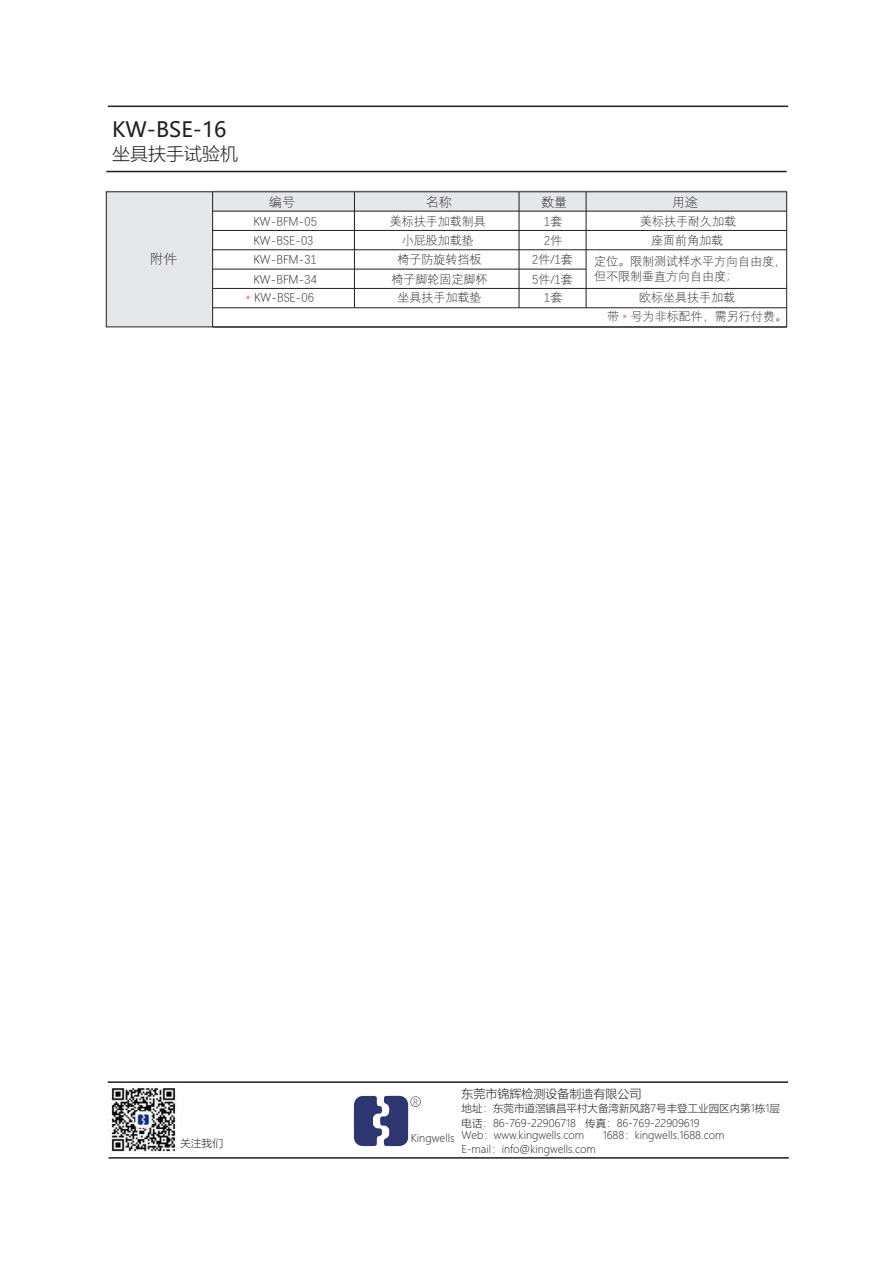
<style>
.page{position:relative;width:893px;height:1263px;background:#fff}
.page>*{position:absolute;margin:0;border:0;box-sizing:border-box;transform-origin:0 0}
.t1{font:21px "Microsoft Ya Hei";color:#231f20}
.t2{font:300 18px "Microsoft Ya Hei";color:#231f20}
.t3{font:300 13.5px "Deng Xian";color:#231f20}
.t4{font:300 12.75px "Deng Xian";color:#231f20}
.t5{font:300 12px/18.5px "Deng Xian";color:#231f20;text-align:center}
.t6{font:300 12px "Microsoft Ya Hei";color:#231f20}
.t7{font:300 10.65px "Microsoft Ya Hei";color:#231f20}
.t8{font:300 10.5px/15px "Microsoft Ya Hei";color:#231f20}
.t9{font:300 8.4px "Microsoft Ya Hei";color:#2e3671}
.s1{color:#ee1d23}
</style>
<div class="page">
<svg style="left:354px;top:1096px;width:54px;height:50px"></svg>
<svg style="left:410px;top:1096px;width:11px;height:11px"></svg>
<div style="left:411px;top:1097px;width:9px;height:9px;background:#fff;border-radius:50%"></div>
<hr style="left:108px;top:1081px;width:680px;height:2px;background:#231f20">
<hr style="left:108px;top:1157px;width:681px;height:1px;background:#231f20">
<img style="left:111px;top:1088px;width:65px;height:64px">
<div style="left:106px;top:192px;width:107px;height:135px;background:#e6e7e9"></div>
<div style="left:213px;top:191px;width:574px;height:21px;background:#e6e7e9"></div>
<div style="left:106px;top:191px;width:681px;height:136px;border:1px solid #231f20"></div>
<hr style="left:213px;top:327px;width:574px;height:1px;background:#231f20">
<hr style="left:213px;top:307px;width:574px;height:1px;background:#231f20">
<hr style="left:213px;top:288px;width:574px;height:1px;background:#231f20">
<hr style="left:213px;top:269px;width:373px;height:1px;background:#231f20">
<hr style="left:213px;top:249px;width:574px;height:1px;background:#231f20">
<hr style="left:213px;top:230px;width:574px;height:1px;background:#231f20">
<hr style="left:213px;top:211px;width:574px;height:1px;background:#231f20">
<hr style="left:586px;top:192px;width:1px;height:116px;background:#231f20">
<hr style="left:519px;top:192px;width:1px;height:116px;background:#231f20">
<hr style="left:354px;top:192px;width:1px;height:116px;background:#231f20">
<hr style="left:212px;top:192px;width:1px;height:135px;background:#231f20">
<hr style="left:106px;top:171px;width:681px;height:1px;background:#231f20">
<hr style="left:108px;top:106px;width:680px;height:1px;background:#231f20">
<h1 class="t1" style="left:112px;top:115px;width:116px">KW-BSE-16</h1>
<h2 class="t2" style="left:112px;top:141px;width:127px">坐具扶手试验机</h2>
<p class="t3" style="left:150px;top:250px;width:29px">附件</p>
<p class="t4" style="left:269px;top:194px;width:28px">编号</p>
<p class="t4" style="left:426px;top:194px;width:28px">名称</p>
<p class="t4" style="left:541px;top:194px;width:28px">数量</p>
<p class="t4" style="left:672px;top:194px;width:28px">用途</p>
<p class="t5" style="left:253px;top:212px;width:65px">KW-BFM-05</p>
<p class="t5" style="left:390px;top:212px;width:97px">美标扶手加载制具</p>
<p class="t5" style="left:544px;top:212px;width:20px">1套</p>
<p class="t5" style="left:640px;top:211px;width:97px;line-height:19.5px">美标扶手耐久加载座面前角加载</p>
<p class="t5" style="left:397px;top:231px;width:85px">小屁股加载垫椅子防旋转挡板</p>
<p class="t5" style="left:391px;top:270px;width:97px">椅子脚轮固定脚杯坐具扶手加载垫</p>
<p class="t5" style="left:532px;top:231px;width:42px">2件<br>2件/1套</p>
<p class="t5" style="left:532px;top:270px;width:42px">5件/1套</p>
<p class="t5" style="left:253px;top:231px;width:65px;text-align:left">KW-BSE-03<br>KW-BFM-31</p>
<p class="t5" style="left:246px;top:270px;width:73px;text-align:right">KW-BFM-34 <span class="s1">*</span> KW-BSE-06</p>
<p class="t5" style="left:594px;top:254px;width:193px;line-height:14.4px;text-align:left">定位。限制测试样水平方向自由度，但不限制垂直方向自由度；</p>
<p class="t5" style="left:544px;top:288px;width:20px">1套</p>
<p class="t5" style="left:607px;top:288px;width:181px;line-height:19px;text-align:left;text-indent:32px">欧标坐具扶手加载<br>带 <span class="s1">*</span> 号为非标配件，需另行付费。</p>
<p class="t8" style="left:180px;top:1136px;width:45px">关注我们</p>
<p class="t6" style="left:462px;top:1085px;width:181px">东莞市锦辉检测设备制造有限公司</p>
<p class="t9" style="left:413px;top:1096px;width:7px">R</p>
<p class="t7" style="left:411px;top:1131px;width:45px">Kingwells</p>
<p class="t8" style="left:462px;top:1101px;width:320px">地址：东莞市道滘镇昌平村大备湾新风路7号丰登工业园区内第1栋1层电话：86-769-22906718 传真：86-769-22909619</p>
<p class="t8" style="left:462px;top:1128px;width:124px">Web：www.kingwells.com</p>
<p class="t8" style="left:603px;top:1128px;width:123px">1688：kingwells.1688.com</p>
<p class="t8" style="left:461px;top:1141px;width:136px">E-mail：info@kingwells.com</p>
</div>
